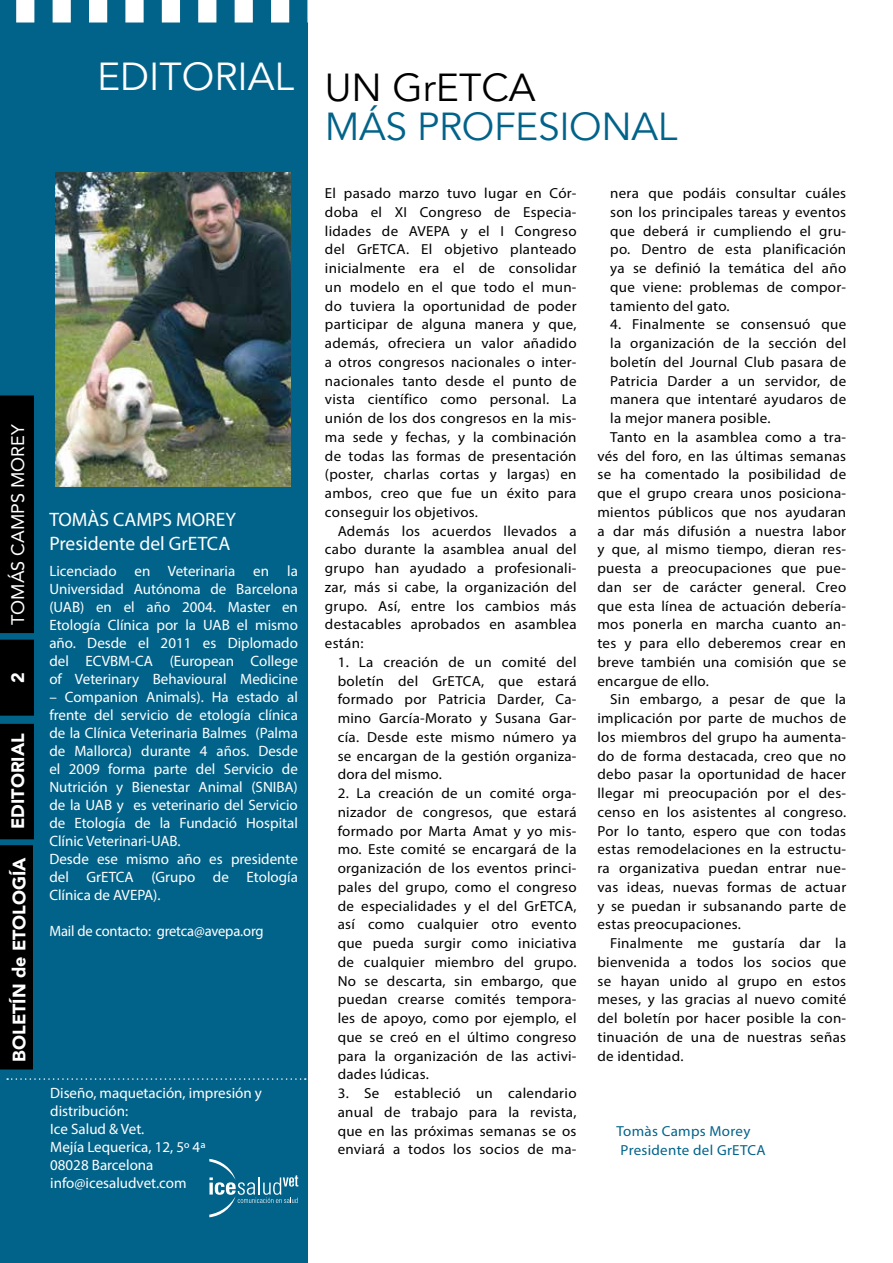
<style>
.page{position:relative;width:893px;height:1263px;background:#fff}
.page>*{position:absolute;margin:0;border:0;box-sizing:border-box;transform-origin:0 0}
.t1{font:39px/49.7px "Avenir";color:#02638a}
.t2{font:19.5px/24px "Myriad Pro";color:#fff}
.t3{font:900 18px "Avenir";color:#fff}
.t4{font:18px "Avenir";color:#fff}
.t5{font:15px/18px "Myriad Pro";color:#fff}
.t6{font:14.55px/18.8px "Myriad Pro";letter-spacing:.02em;color:#000;text-align:justify}
.t7{font:14.55px/18.8px "Myriad Pro";letter-spacing:.02em;color:#02638a}
.s1{color:#fff}
.s2{color:#000}
</style>
<div class="page">
<div style="left:0;top:0;width:308px;height:1263px;background:#02638a"></div>
<svg style="left:7px;top:1078px;width:299px;height:2px"></svg>
<svg style="left:16px;top:0;width:292px;height:23px"></svg>
<svg style="left:209px;top:1159px;width:89px;height:58px"></svg>
<div style="left:0;top:724px;width:34px;height:115px;background:#000"></div>
<div style="left:0;top:640px;width:34px;height:76px;background:#000"></div>
<div style="left:0;top:395px;width:34px;height:238px;background:#000"></div>
<div style="left:0;top:845px;width:33px;height:224px;background:#000"></div>
<img style="left:55px;top:173px;width:235px;height:313px">
<p class="t4" style="left:8px;top:625px;width:202px;rotate:-90deg">TOMÁS CAMPS MOREY</p>
<p class="t3" style="left:3px;top:683px;width:12px;rotate:-90deg">2</p>
<p class="t3" style="left:3px;top:829px;width:97px;rotate:-90deg">EDITORIAL</p>
<p class="t3" style="left:4px;top:1061px;width:206px;rotate:-90deg">BOLETÍN de ETOLOGÍA</p>
<h1 class="t1" style="left:325px;top:53px;width:354px;text-indent:-228px"><span class="s1">EDITORIAL</span> <span class="s2">UN GrETCA<br></span>MÁS PROFESIONAL</h1>
<h2 class="t2" style="left:49px;top:507px;width:188px">TOMÀS CAMPS MOREY<br>Presidente del GrETCA</h2>
<p class="t5" style="left:49px;top:562px;width:250px;text-align:justify">Licenciado en Veterinaria en la Universidad Autónoma de Barcelona (UAB) en el año 2004. Master en Etología Clínica por la UAB el mismo año. Desde el 2011 es Diplomado del ECVBM-CA (European College of Veterinary Behavioural Medicine</p>
<p class="t5" style="left:49px;top:688px;width:250px">– Companion Animals). Ha estado al frente del servicio de etología clínica de la Clínica Veterinaria Balmes (Palma de Mallorca) durante 4 años. Desde el 2009 forma parte del Servicio de Nutrición y Bienestar Animal (SNIBA) de la UAB y es veterinario del Servicio de Etología de la Fundació Hospital Clínic Veterinari-UAB.<br>Desde ese mismo año es presidente del GrETCA (Grupo de Etología Clínica de AVEPA).</p>
<p class="t5" style="left:49px;top:922px;width:216px">Mail de contacto: gretca@avepa.org</p>
<p class="t5" style="left:50px;top:1084px;width:213px">Diseño, maquetación, impresión y distribución:<br>Ice Salud &amp; Vet.<br>Mejía Lequerica, 12, 5º 4ª<br>08028 Barcelona info@icesaludvet.com</p>
<p class="t6" style="left:325px;top:184px;width:253px">El pasado marzo tuvo lugar en Cór&shy;doba el XI Congreso de Especia&shy;lidades de AVEPA y el I Congreso del GrETCA. El objetivo planteado inicialmente era el de consolidar un modelo en el que todo el mun&shy;do tuviera la oportunidad de poder participar de alguna manera y que, además, ofreciera un valor añadido a otros congresos nacionales o inter&shy;nacionales tanto desde el punto de vista científico como personal. La unión de los dos congresos en la mis&shy;ma sede y fechas, y la combinación de todas las formas de presentación (poster, charlas cortas y largas) en ambos, creo que fue un éxito para conseguir los objetivos.</p>
<p class="t6" style="left:325px;top:521px;width:253px;text-indent:13px">Además los acuerdos llevados a cabo durante la asamblea anual del grupo han ayudado a profesionali&shy;zar, más si cabe, la organización del grupo. Así, entre los cambios más destacables aprobados en asamblea están:</p>
<p class="t6" style="left:338px;top:652px;width:240px">1. La creación de un comité del boletín del GrETCA, que estará formado por Patricia Darder, Ca&shy;mino García-Morato y Susana Gar&shy;cía. Desde este mismo número ya se encargan de la gestión organiza&shy;dora del mismo.</p>
<p class="t6" style="left:338px;top:784px;width:240px">2. La creación de un comité orga&shy;nizador de congresos, que estará formado por Marta Amat y yo mis&shy;mo. Este comité se encargará de la organización de los eventos princi&shy;pales del grupo, como el congreso de especialidades y el del GrETCA, así como cualquier otro evento que pueda surgir como iniciativa de cualquier miembro del grupo.<br>No se descarta, sin embargo, que puedan crearse comités tempora&shy;les de apoyo, como por ejemplo, el que se creó en el último congreso para la organización de las activi&shy;dades lúdicas.</p>
<p class="t6" style="left:338px;top:1084px;width:240px">3. Se estableció un calendario anual de trabajo para la revista, que en las próximas semanas se os enviará a todos los socios de ma-</p>
<p class="t6" style="left:610px;top:184px;width:238px">nera que podáis consultar cuáles son los principales tareas y eventos que deberá ir cumpliendo el gru&shy;po. Dentro de esta planificación ya se definió la temática del año que viene: problemas de compor&shy;tamiento del gato.</p>
<p class="t6" style="left:610px;top:315px;width:237px">4. Finalmente se consensuó que</p>
<p class="t6" style="left:610px;top:334px;width:237px">la organización de la sección del</p>
<p class="t6" style="left:610px;top:352px;width:238px">boletín del Journal Club pasara de</p>
<p class="t6" style="left:610px;top:371px;width:237px">Patricia Darder a un servidor, de</p>
<p class="t6" style="left:610px;top:390px;width:237px">manera que intentaré ayudaros de</p>
<p class="t6" style="left:610px;top:409px;width:162px">la mejor manera posible.</p>
<p class="t6" style="left:610px;top:427px;width:237px">Tanto en la asamblea como a tra-</p>
<p class="t6" style="left:597px;top:446px;width:250px">vés del foro, en las últimas semanas</p>
<p class="t6" style="left:597px;top:465px;width:250px">se ha comentado la posibilidad de</p>
<p class="t6" style="left:597px;top:484px;width:250px">que el grupo creara unos posiciona-</p>
<p class="t6" style="left:597px;top:502px;width:250px">mientos públicos que nos ayudaran</p>
<p class="t6" style="left:597px;top:521px;width:250px">a dar más difusión a nuestra labor</p>
<p class="t6" style="left:597px;top:540px;width:250px">y que, al mismo tiempo, dieran res-</p>
<p class="t6" style="left:597px;top:559px;width:250px">puesta a preocupaciones que pue-</p>
<p class="t6" style="left:597px;top:577px;width:250px">dan ser de carácter general. Creo</p>
<p class="t6" style="left:597px;top:596px;width:250px">que esta línea de actuación debería-</p>
<p class="t6" style="left:597px;top:615px;width:250px">mos ponerla en marcha cuanto an-</p>
<p class="t6" style="left:597px;top:634px;width:250px">tes y para ello deberemos crear en</p>
<p class="t6" style="left:597px;top:652px;width:250px">breve también una comisión que se</p>
<p class="t6" style="left:597px;top:671px;width:113px">encargue de ello.</p>
<p class="t6" style="left:610px;top:690px;width:237px">Sin embargo, a pesar de que la</p>
<p class="t6" style="left:597px;top:709px;width:250px">implicación por parte de muchos de</p>
<p class="t6" style="left:597px;top:727px;width:250px">los miembros del grupo ha aumenta-</p>
<p class="t6" style="left:597px;top:746px;width:250px">do de forma destacada, creo que no</p>
<p class="t6" style="left:597px;top:765px;width:250px">debo pasar la oportunidad de hacer</p>
<p class="t6" style="left:597px;top:784px;width:250px">llegar mi preocupación por el des-</p>
<p class="t6" style="left:597px;top:802px;width:250px">censo en los asistentes al congreso.</p>
<p class="t6" style="left:597px;top:821px;width:250px">Por lo tanto, espero que con todas</p>
<p class="t6" style="left:597px;top:840px;width:250px">estas remodelaciones en la estructu-</p>
<p class="t6" style="left:597px;top:859px;width:250px">ra organizativa puedan entrar nue-</p>
<p class="t6" style="left:597px;top:877px;width:250px">vas ideas, nuevas formas de actuar</p>
<p class="t6" style="left:597px;top:896px;width:250px">y se puedan ir subsanando parte de</p>
<p class="t6" style="left:597px;top:915px;width:145px">estas preocupaciones.</p>
<p class="t6" style="left:610px;top:934px;width:238px">Finalmente me gustaría dar la</p>
<p class="t6" style="left:597px;top:952px;width:250px">bienvenida a todos los socios que</p>
<p class="t6" style="left:597px;top:971px;width:250px">se hayan unido al grupo en estos</p>
<p class="t6" style="left:597px;top:990px;width:250px">meses, y las gracias al nuevo comité</p>
<p class="t6" style="left:597px;top:1009px;width:250px">del boletín por hacer posible la con-</p>
<p class="t6" style="left:597px;top:1027px;width:250px">tinuación de una de nuestras señas</p>
<p class="t6" style="left:597px;top:1046px;width:88px">de identidad.</p>
<p class="t7" style="left:616px;top:1122px;width:151px">Tomàs Camps Morey<br>Presidente del GrETCA</p>
</div>
